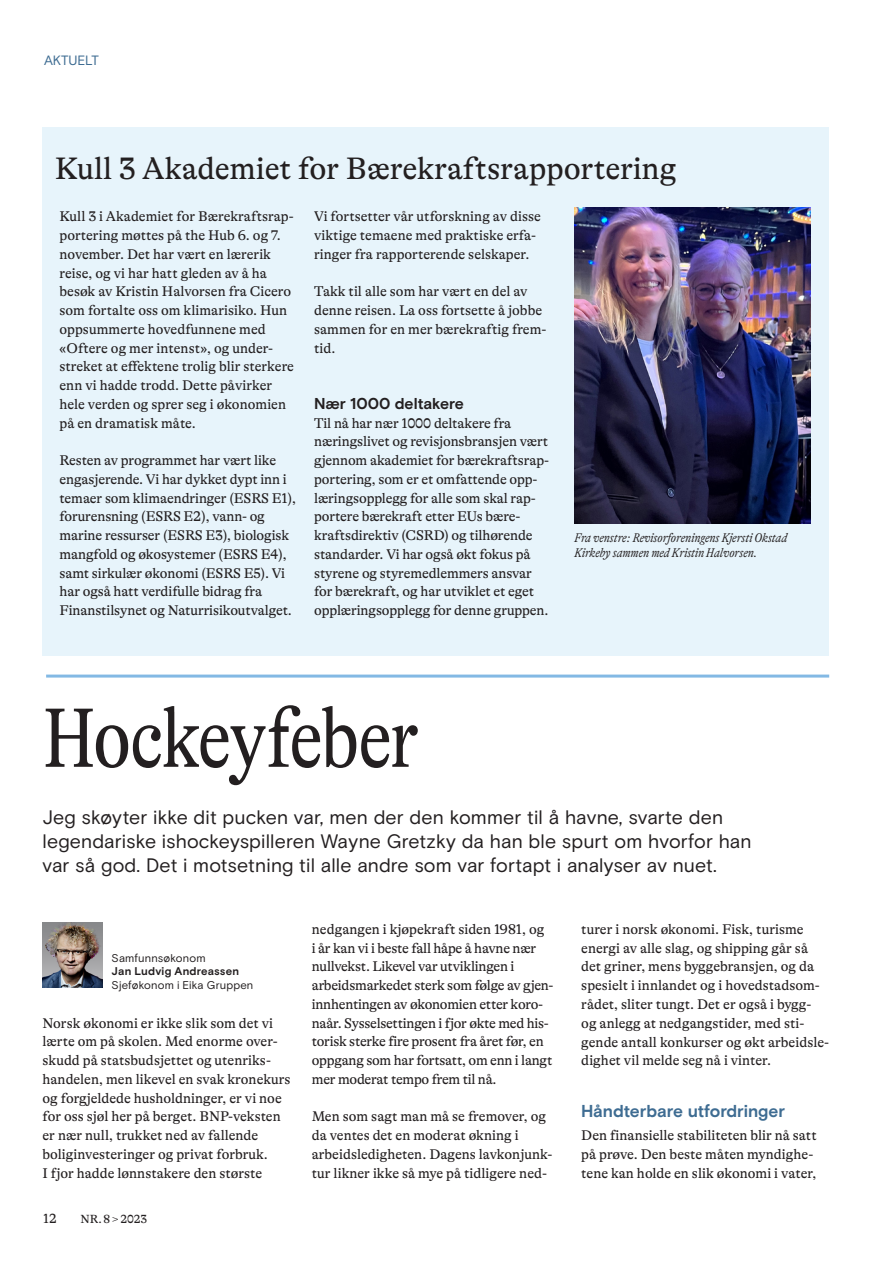
<style>
.page{position:relative;width:893px;height:1263px;background:#fff}
.page>*{position:absolute;margin:0;border:0;box-sizing:border-box;transform-origin:0 0}
.t1{font:300 condensed 85.5px "GT Alpina";letter-spacing:-.03em;color:#231f20}
.t2{font:31.5px "GT Alpina";color:#231f20}
.t3{font:19.5px/24px "Basis Grotesque Pro";letter-spacing:.005em;color:#231f20}
.t4{font:700 17.25px "Basis Grotesque Pro";letter-spacing:-.005em;color:#3e6c92}
.t5{font:700 15.75px "Basis Grotesque Pro";color:#231f20}
.t6{font:14.25px/18.8px "GT Alpina";letter-spacing:-.01em;color:#231f20}
.t7{font:13.5px "Basis Grotesque Pro";color:#3e6c92}
.t8{font:13.5px "GT Alpina";color:#231f20}
.t9{font:italic 300 condensed 12.75px/15.8px "GT Alpina";color:#231f20}
.t10{font:12px "GT Alpina";letter-spacing:-.005em;color:#231f20}
.t11{font:11.25px "Basis Grotesque Pro";letter-spacing:.015em;color:#231f20}
.t12{font:700 11.25px "Basis Grotesque Pro";letter-spacing:.02em;color:#231f20}
</style>
<div class="page">
<div style="left:43px;top:128px;width:786px;height:528px;background:#e7f4fb"></div>
<img style="left:43px;top:922px;width:60px;height:66px">
<hr style="left:46px;top:674px;width:783px;height:3px;background:#83b9e4">
<img style="left:574px;top:208px;width:237px;height:315px">
<p class="t7" style="left:44px;top:53px;width:9px">aktuelt</p>
<h2 class="t2" style="left:55px;top:150px;width:623px">Kull 3 Akademiet for Bærekraftsrapportering</h2>
<p class="t6" style="left:60px;top:207px;width:236px">Kull 3 i Akademiet for Bærekraftsrap&shy;portering møttes på the Hub 6. og 7. november. Det har vært en lærerik reise, og vi har hatt gleden av å ha besøk av Kristin Halvorsen fra Cicero som fortalte oss om klimarisiko. Hun oppsummerte hovedfunnene med «Oftere og mer intenst», og under&shy;streket at effektene trolig blir sterkere enn vi hadde trodd. Dette påvirker hele verden og sprer seg i økonomien på en dramatisk måte.</p>
<p class="t6" style="left:60px;top:451px;width:238px">Resten av programmet har vært like engasjerende. Vi har dykket dypt inn i temaer som klimaendringer (ESRS E1), forurensning (ESRS E2), vann- og marine ressurser (ESRS E3), biologisk mangfold og økosystemer (ESRS E4), samt sirkulær økonomi (ESRS E5). Vi har også hatt verdifulle bidrag fra Finanstilsynet og Naturrisikoutvalget.</p>
<p class="t6" style="left:314px;top:207px;width:228px">Vi fortsetter vår utforskning av disse viktige temaene med praktiske erfa&shy;ringer fra rapporterende selskaper.</p>
<p class="t6" style="left:314px;top:282px;width:234px">Takk til alle som har vært en del av denne reisen. La oss fortsette å jobbe sammen for en mer bærekraftig frem&shy;tid.</p>
<p class="t5" style="left:314px;top:394px;width:151px">Nær 1000 deltakere</p>
<p class="t6" style="left:314px;top:414px;width:236px">Til nå har nær 1000 deltakere fra næringslivet og revisjonsbransjen vært gjennom akademiet for bærekraftsrap&shy;portering, som er et omfattende opp&shy;læringsopplegg for alle som skal rap&shy;portere bærekraft etter EUs bære&shy;kraftsdirektiv (CSRD) og tilhørende standarder. Vi har også økt fokus på styrene og styremedlemmers ansvar for bærekraft, og har utviklet et eget opplæringsopplegg for denne gruppen.</p>
<p class="t9" style="left:574px;top:529px;width:214px">Fra venstre: Revisorforeningens Kjersti Okstad<br>Kirkeby sammen med Kristin Halvorsen.</p>
<h1 class="t1" style="left:43px;top:690px;width:378px">Hockeyfeber</h1>
<h3 class="t3" style="left:43px;top:805px;width:711px">Jeg skøyter ikke dit pucken var, men der den kommer til å havne, svarte den legendariske ishockeyspilleren Wayne Gretzky da han ble spurt om hvorfor han var så god. Det i motsetning til alle andre som var fortapt i analyser av nuet.</h3>
<p class="t11" style="left:112px;top:951px;width:95px">Samfunnsøkonom</p>
<p class="t12" style="left:112px;top:965px;width:129px">Jan Ludvig Andreassen</p>
<p class="t11" style="left:112px;top:978px;width:143px">Sjeføkonom i Eika Gruppen</p>
<p class="t6" style="left:43px;top:1014px;width:250px">Norsk økonomi er ikke slik som det vi lærte om på skolen. Med enorme over&shy;skudd på statsbudsjettet og utenriks&shy;handelen, men likevel en svak kronekurs og forgjeldede husholdninger, er vi noe for oss sjøl her på berget. BNP-veksten er nær null, trukket ned av fallende boliginvesteringer og privat forbruk.<br>I fjor hadde lønnstakere den største</p>
<p class="t8" style="left:43px;top:1210px;width:15px">12</p>
<p class="t10" style="left:81px;top:1212px;width:68px">NR. 8 &gt; 2023</p>
<p class="t6" style="left:312px;top:920px;width:243px">nedgangen i kjøpekraft siden 1981, og<br>i år kan vi i beste fall håpe å havne nær nullvekst. Likevel var utviklingen i arbeidsmarkedet sterk som følge av gjen&shy;innhentingen av økonomien etter koro&shy;naår. Sysselsettingen i fjor økte med his&shy;torisk sterke fire prosent fra året før, en oppgang som har fortsatt, om enn i langt mer moderat tempo frem til nå.</p>
<p class="t6" style="left:312px;top:1107px;width:242px">Men som sagt man må se fremover, og da ventes det en moderat økning i arbeidsledigheten. Dagens lavkonjunk&shy;tur likner ikke så mye på tidligere ned-</p>
<p class="t6" style="left:581px;top:920px;width:249px">turer i norsk økonomi. Fisk, turisme energi av alle slag, og shipping går så det griner, mens byggebransjen, og da spesielt i innlandet og i hovedstadsom&shy;rådet, sliter tungt. Det er også i bygg&shy;og anlegg at nedgangstider, med sti&shy;gende antall konkurser og økt arbeidsle&shy;dighet vil melde seg nå i vinter.</p>
<p class="t4" style="left:581px;top:1101px;width:205px">Håndterbare utfordringer</p>
<p class="t6" style="left:581px;top:1126px;width:237px">Den finansielle stabiliteten blir nå satt på prøve. Den beste måten myndighe&shy;tene kan holde en slik økonomi i vater,</p>
</div>
